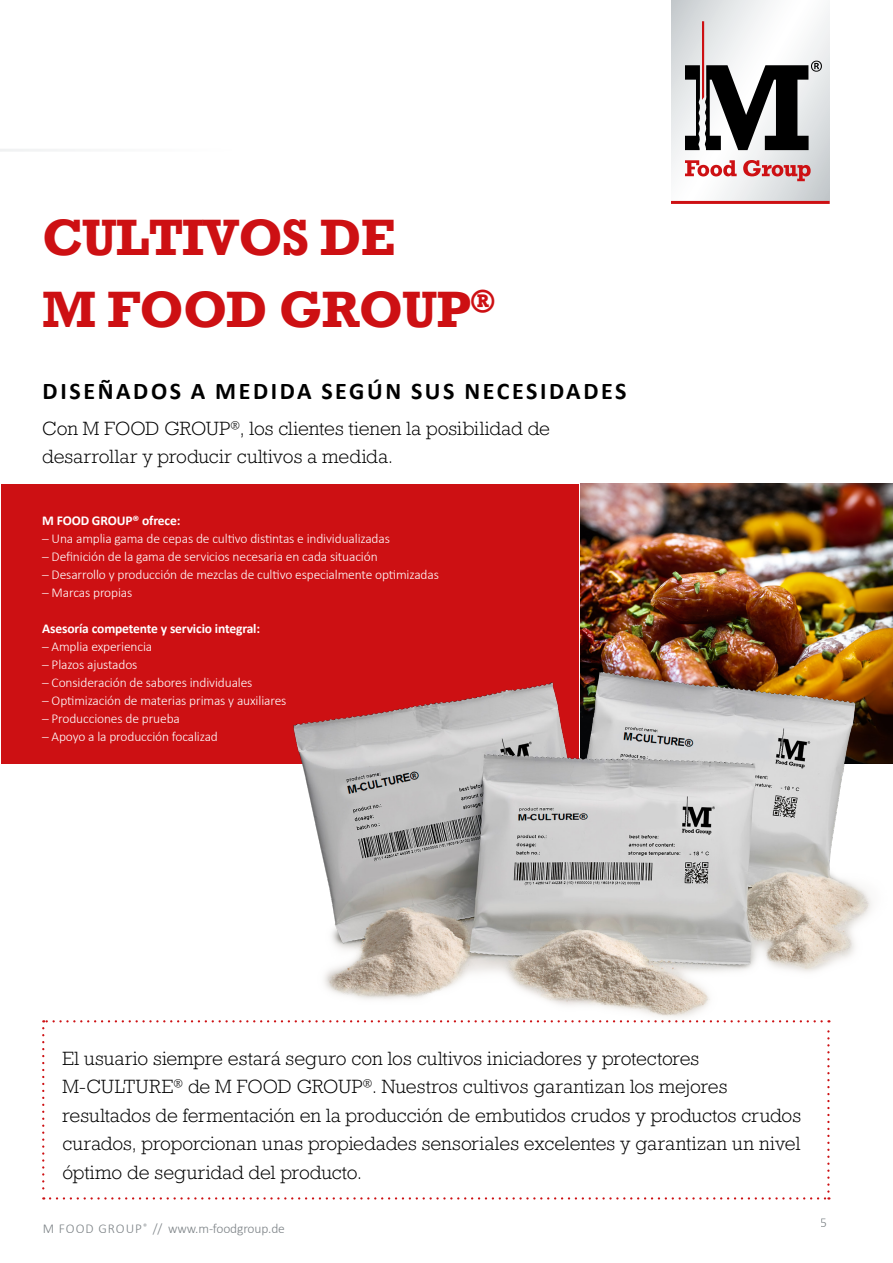
<style>
.page{position:relative;width:893px;height:1263px;background:#fff}
.page>*{position:absolute;margin:0;border:0;box-sizing:border-box;transform-origin:0 0}
.t1{font:700 48px/72px "Rockwell Nova";letter-spacing:-.02em;color:#cd1013}
.t2{font:700 24px "Calibri";letter-spacing:.11em;color:#000}
.t3{font:300 18px/28.5px "Rockwell Nova";letter-spacing:-.005em;color:#000}
.t4{font:300 13.5px "Calibri";letter-spacing:-.01em;color:#fff}
.t5{font:700 13.5px "Calibri";letter-spacing:-.01em;color:#fff}
.t6{font:300 13.5px "Calibri";letter-spacing:-.01em;color:#7c8286}
</style>
<div class="page">
<img style="left:580px;top:484px;width:313px;height:167px">
<div style="left:1px;top:484px;width:577px;height:279px;background:#cd1013"></div>
<img style="left:279px;top:651px;width:614px;height:372px">
<svg style="left:42px;top:1020px;width:788px;height:179px"></svg>
<svg style="left:671px;top:0;width:159px;height:201px"></svg>
<hr style="left:0;top:149px;width:233px;height:3px;background:#ebedee">
<svg style="left:685px;top:21px;width:137px;height:129px"></svg>
<svg style="left:685px;top:160px;width:52px;height:16px"></svg>
<svg style="left:743px;top:160px;width:68px;height:21px"></svg>
<hr style="left:671px;top:201px;width:159px;height:3px;background:#cd1013">
<h1 class="t1" style="left:42px;top:200px;width:455px">CULTIVOS DE<br>M FOOD GROUP<sup>®</sup></h1>
<h2 class="t2" style="left:43px;top:374px;width:585px">DISEÑADOS A MEDIDA SEGÚN SUS NECESIDADES</h2>
<p class="t3" style="left:42px;top:414px;width:509px">Con M FOOD GROUP<sup>®</sup>, los clientes tienen la posibilidad de desarrollar y producir cultivos a medida.</p>
<p class="t5" style="left:42px;top:511px;width:140px">M FOOD GROUP® ofrece:</p>
<p class="t4" style="left:42px;top:530px;width:349px">– Una amplia gama de cepas de cultivo distintas e individualizadas</p>
<p class="t4" style="left:42px;top:548px;width:337px">– Definición de la gama de servicios necesaria en cada situación</p>
<p class="t4" style="left:42px;top:566px;width:398px">– Desarrollo y producción de mezclas de cultivo especialmente optimizadas</p>
<p class="t4" style="left:42px;top:584px;width:92px">– Marcas propias</p>
<p class="t5" style="left:42px;top:619px;width:220px">Asesoría competente y servicio integral:</p>
<p class="t4" style="left:42px;top:638px;width:112px">– Amplia experiencia</p>
<p class="t4" style="left:42px;top:656px;width:97px">– Plazos ajustados</p>
<p class="t4" style="left:42px;top:674px;width:212px">– Consideración de sabores individuales</p>
<p class="t4" style="left:42px;top:692px;width:246px">– Optimización de materias primas y auxiliares</p>
<p class="t4" style="left:42px;top:710px;width:139px">– Producciones de prueba</p>
<p class="t4" style="left:42px;top:728px;width:177px">– Apoyo a la producción focalizad</p>
<p class="t3" style="left:62px;top:1044px;width:740px">El usuario siempre estará seguro con los cultivos iniciadores y protectores M-CULTURE<sup>®</sup> de M FOOD GROUP<sup>®</sup>. Nuestros cultivos garantizan los mejores resultados de fermentación en la producción de embutidos crudos y productos crudos curados, proporcionan unas propiedades sensoriales excelentes y garantizan un nivel óptimo de seguridad del producto.</p>
<p class="t6" style="left:43px;top:1220px;width:244px">M FOOD GROUP<sup>®</sup> // www.m-foodgroup.de</p>
<p class="t6" style="left:821px;top:1214px;width:8px">5</p>
</div>
